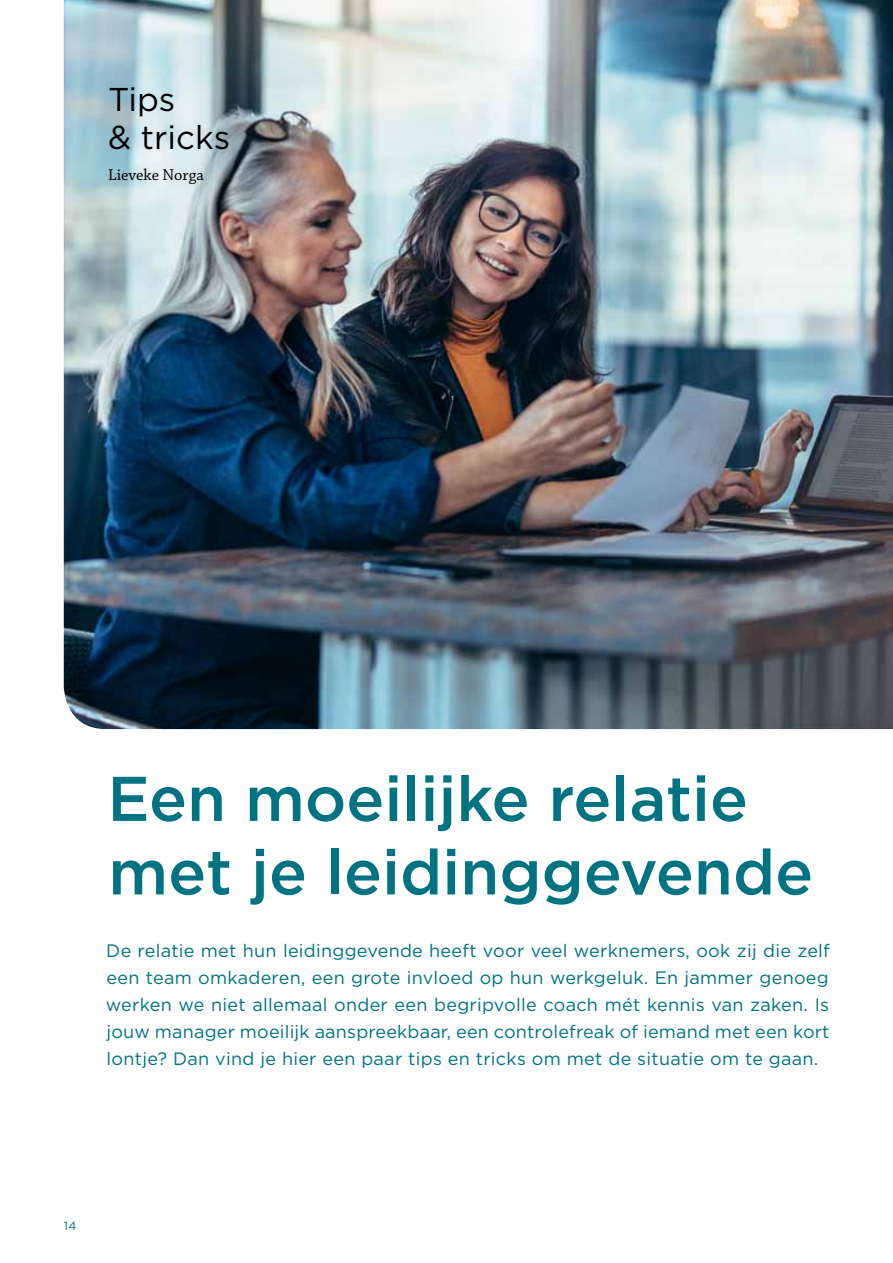
<style>
.page{position:relative;width:893px;height:1263px;background:#fff}
.page>*{position:absolute;margin:0;border:0;box-sizing:border-box;transform-origin:0 0}
.t1{font:500 63px/73.5px "Gotham";color:#007382}
.t2{font:33px/37.5px "Gotham";color:#000}
.t3{font:18px/27px "Gotham";letter-spacing:.015em;color:#007382;text-align:justify}
.t4{font:16.5px "Chaparral Pro";color:#000}
.t5{font:12px "Gotham";color:#007382}
</style>
<div class="page">
<img style="left:64px;top:0;width:829px;height:729px">
<h2 class="t2" style="left:108px;top:80px;width:124px">Tips<br>&amp; tricks</h2>
<p class="t4" style="left:108px;top:166px;width:97px">Lieveke Norga</p>
<h1 class="t1" style="left:107px;top:761px;width:707px">Een moeilijke relatie met je leidinggevende</h1>
<p class="t3" style="left:106px;top:937px;width:725px">De relatie met hun leidinggevende heeft voor veel werknemers, ook zij die zelf een team omkaderen, een grote invloed op hun werkgeluk. En jammer genoeg werken we niet allemaal onder een begripvolle coach mét kennis van zaken. Is jouw manager moeilijk aanspreekbaar, een controlefreak of iemand met een kort lontje? Dan vind je hier een paar tips en tricks om met de situatie om te gaan.</p>
<p class="t5" style="left:64px;top:1218px;width:14px">14</p>
</div>
